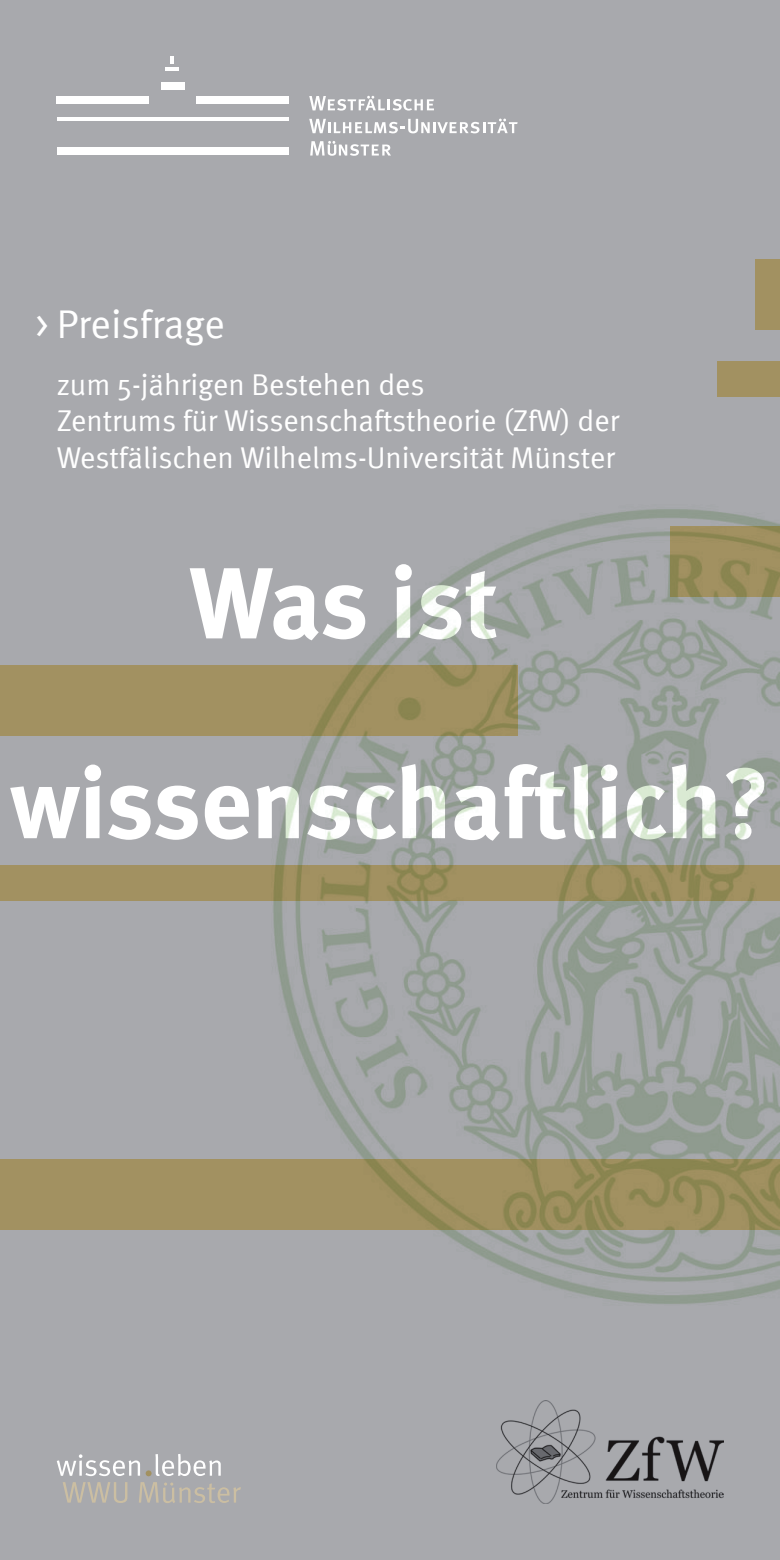
<style>
.page{position:relative;width:780px;height:1560px;background:#fff}
.page>*{position:absolute;margin:0;border:0;box-sizing:border-box;transform-origin:0 0}
.t1{font:100px/200.2px "Meta Bold LF";letter-spacing:-.01em;color:#fff}
.t2{font:40px "Meta Normal";color:#fff}
.t3{font:30px/36.2px "Meta Normal";color:#fff}
</style>
<div class="page">
<div style="left:0;top:0;width:780px;height:1559px;background:#a8a9ad"></div>
<svg style="left:171px;top:57px;width:3px;height:7px"></svg>
<div style="left:196px;top:97px;width:92px;height:7px;background:#fff"></div>
<svg style="left:310px;top:141px;width:81px;height:15px"></svg>
<svg style="left:309px;top:119px;width:208px;height:14px"></svg>
<svg style="left:309px;top:96px;width:125px;height:15px"></svg>
<div style="left:57px;top:97px;width:92px;height:7px;background:#fff"></div>
<div style="left:57px;top:148px;width:231px;height:7px;background:#fff"></div>
<div style="left:161px;top:82px;width:23px;height:7px;background:#fff"></div>
<hr style="left:57px;top:117px;width:231px;height:4px;background:#fff">
<hr style="left:165px;top:67px;width:14px;height:4px;background:#fff">
<svg style="left:63px;top:1482px;width:64px;height:20px"></svg>
<svg style="left:139px;top:1482px;width:102px;height:20px"></svg>
<svg style="left:57px;top:1454px;width:83px;height:21px"></svg>
<svg style="left:146px;top:1454px;width:75px;height:21px"></svg>
<img style="left:496px;top:1400px;width:227px;height:102px">
<div style="left:755px;top:259px;width:25px;height:71px;background:#a29161"></div>
<div style="left:717px;top:361px;width:63px;height:36px;background:#a29161"></div>
<div style="left:0;top:664px;width:517px;height:71px;background:#a29161"></div>
<div style="left:0;top:1159px;width:780px;height:71px;background:#a29161"></div>
<div style="left:0;top:865px;width:780px;height:35px;background:#a29161"></div>
<img style="left:248px;top:509px;width:532px;height:795px">
<h2 class="t2" style="left:35px;top:300px;width:191px">&gt; Preisfrage</h2>
<p class="t3" style="left:57px;top:366px;width:564px">zum 5-jährigen Bestehen des<br>Zentrums für Wissenschaftstheorie (ZfW) der<br>Westfälischen Wilhelms-Universität Münster</p>
<h1 class="t1" style="left:10px;top:501px;width:761px;text-indent:179px">Was ist wissenschaftlich?</h1>
</div>
